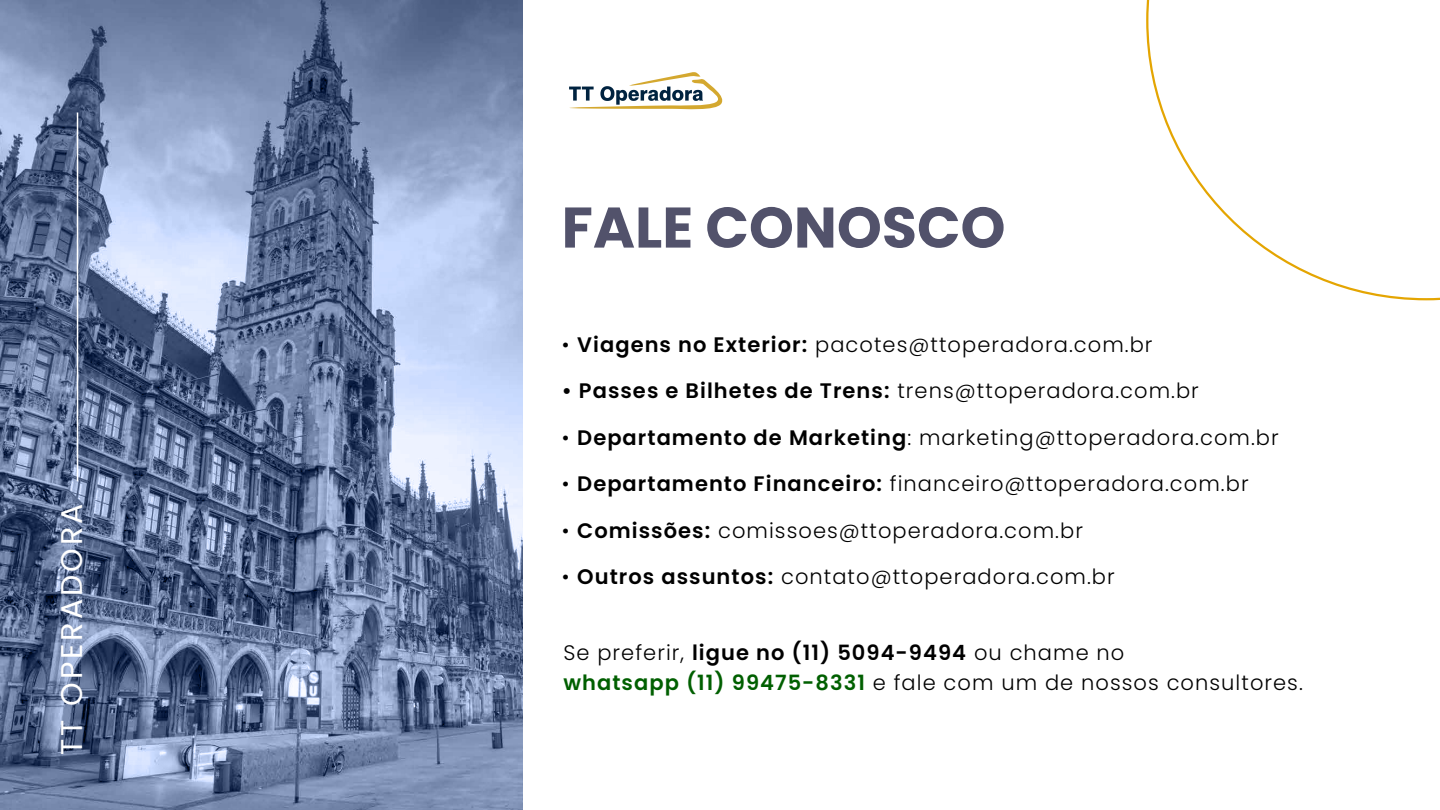
<style>
.page{position:relative;width:1440px;height:810px;background:#fff}
.page>*{position:absolute;margin:0;border:0;box-sizing:border-box;transform-origin:0 0}
.t1{font:700 57.15px "Poppins";color:#52526b}
.t2{font:30px "Poppins";letter-spacing:.1em;color:#fff}
.t3{font:300 21px/30px "Poppins";letter-spacing:.05em;color:#000}
.t4{font:600 21px "Poppins";letter-spacing:.05em;color:#000}
.s1{font-weight:600}
.s2{font-weight:300}
.s3{font-weight:600;color:#005f00}
</style>
<div class="page">
<svg style="left:1146px;top:0;width:294px;height:300px"></svg>
<img style="left:0;top:1px;width:522px;height:809px">
<hr style="left:77px;top:113px;width:1px;height:368px;background:#fff">
<svg style="left:516px;top:70px;width:207px;height:41px"></svg>
<h2 class="t2" style="left:54px;top:755px;width:253px;rotate:-90deg">TT OPERADORA</h2>
<h1 class="t1" style="left:562px;top:194px;width:445px">FALE CONOSCO</h1>
<p class="t3" style="left:562px;top:330px;width:592px">• <span class="s1">Viagens no Exterior:</span> pacotes@ttoperadora.com.br</p>
<p class="t4" style="left:562px;top:379px;width:639px">• Passes e Bilhetes de Trens: <span class="s2">trens@ttoperadora.com.br</span></p>
<p class="t3" style="left:562px;top:423px;width:719px">• <span class="s1">Departamento de Marketing</span>: marketing@ttoperadora.com.br</p>
<p class="t3" style="left:562px;top:469px;width:688px">• <span class="s1">Departamento Financeiro:</span> financeiro@ttoperadora.com.br</p>
<p class="t3" style="left:562px;top:516px;width:523px">• <span class="s1">Comissões:</span> comissoes@ttoperadora.com.br</p>
<p class="t3" style="left:562px;top:562px;width:555px">• <span class="s1">Outros assuntos:</span> contato@ttoperadora.com.br</p>
<p class="t3" style="left:563px;top:638px;width:741px">Se preferir, <span class="s1">ligue no (11) 5094-9494</span> ou chame no<br><span class="s3">whatsapp (11) 99475-8331</span> e fale com um de nossos consultores.</p>
</div>
